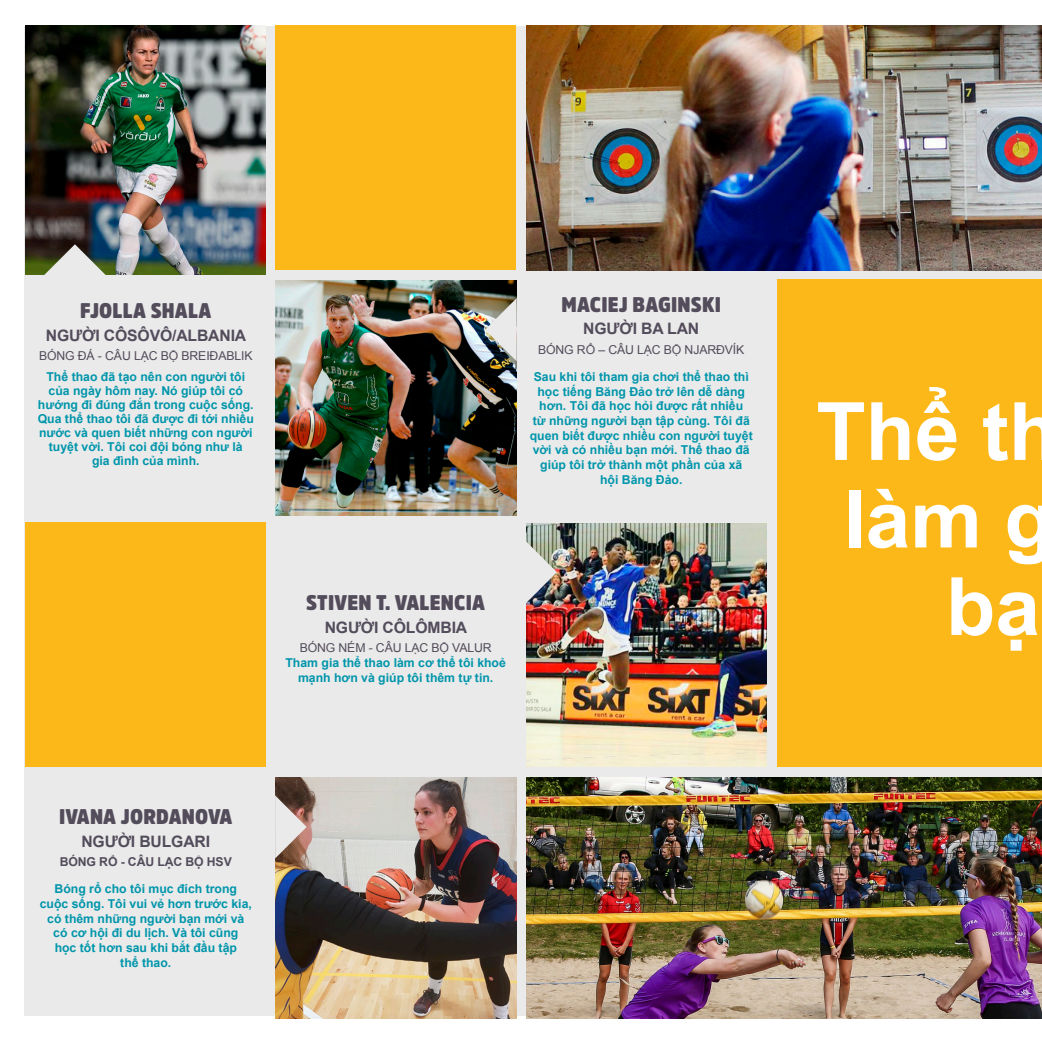
<style>
.page{position:relative;width:1042px;height:1042px;background:#fff}
.page>*{position:absolute;margin:0;border:0;box-sizing:border-box;transform-origin:0 0}
.t1{font:700 80.5px/87.5px "Arial";color:#fff;text-align:right}
.t2{font:900 21px "Amsi Pro Narw";letter-spacing:.01em;color:#534c5b}
.t3{font:700 15.75px "Arial";letter-spacing:-.01em;color:#534c5b}
.t4{font:700 12.25px/14.7px "Arial";color:#0095ab;text-align:center}
.t5{font:12.25px "Arial";letter-spacing:-.01em;color:#534c5b}
.t6{font:700 12.25px "Arial";letter-spacing:-.01em;color:#534c5b}
</style>
<div class="page">
<div style="left:25px;top:26px;width:1017px;height:990px;background:#eaeaea"></div>
<div style="left:777px;top:279px;width:265px;height:488px;background:#fcb819"></div>
<div style="left:275px;top:26px;width:241px;height:244px;background:#fcb819"></div>
<div style="left:26px;top:523px;width:240px;height:244px;background:#fcb819"></div>
<img style="left:26px;top:26px;width:240px;height:248px">
<img style="left:526px;top:523px;width:241px;height:244px">
<img style="left:275px;top:778px;width:241px;height:240px">
<img style="left:275px;top:281px;width:241px;height:234px">
<img style="left:526px;top:26px;width:516px;height:244px">
<img style="left:526px;top:778px;width:516px;height:240px">
<svg style="left:43px;top:244px;width:63px;height:31px"></svg>
<svg style="left:485px;top:298px;width:32px;height:63px"></svg>
<img style="left:526px;top:541px;width:31px;height:63px">
<svg style="left:275px;top:795px;width:32px;height:63px"></svg>
<p class="t2" style="left:80px;top:296px;width:132px">FJOLLA SHALA</p>
<p class="t3" style="left:46px;top:325px;width:202px">NGƯỜI CÔSÔVÔ/ALBANIA</p>
<p class="t5" style="left:39px;top:348px;width:215px">BÓNG ĐÁ - CÂU LẠC BỘ BREIÐABLIK</p>
<p class="t4" style="left:46px;top:370px;width:200px">Thể thao đã tạo nên con người tôi</p>
<p class="t4" style="left:49px;top:384px;width:196px">của ngày hôm nay. Nó giúp tôi có</p>
<p class="t4" style="left:38px;top:398px;width:218px;line-height:14px">hướng đi đúng đắn trong cuộc sống.<br>Qua thể thao tôi đã được đi tới nhiều nước và quen biết những con người tuyệt vời. Tôi coi đội bóng như là</p>
<p class="t4" style="left:92px;top:454px;width:109px">gia đình của mình.</p>
<p class="t2" style="left:561px;top:290px;width:161px">MACIEJ BAGINSKI</p>
<p class="t3" style="left:583px;top:318px;width:118px">NGƯỜI BA LAN</p>
<p class="t5" style="left:538px;top:341px;width:208px">BÓNG RỔ – CÂU LẠC BỘ NJARÐVÍK</p>
<p class="t4" style="left:530px;top:370px;width:225px">Sau khi tôi tham gia chơi thể thao thì học tiếng Băng Đảo trở lên dễ dàng hơn. Tôi đã học hỏi được rất nhiều<br>từ những người bạn tập cùng. Tôi đã quen biết được nhiều con người tuyệt vời và có nhiều bạn mới. Thể thao đã giúp tôi trở thành một phần của xã</p>
<p class="t4" style="left:600px;top:472px;width:84px">hội Băng Đảo.</p>
<p class="t2" style="left:306px;top:588px;width:180px">STIVEN T. VALENCIA</p>
<p class="t3" style="left:325px;top:617px;width:144px">NGƯỜI CÔLÔMBIA</p>
<p class="t5" style="left:300px;top:640px;width:193px">BÓNG NÉM - CÂU LẠC BỘ VALUR</p>
<p class="t4" style="left:285px;top:656px;width:222px">Tham gia thể thao làm cơ thể tôi khoẻ mạnh hơn và giúp tôi thêm tự tin.</p>
<p class="t2" style="left:59px;top:802px;width:175px">IVANA JORDANOVA</p>
<p class="t3" style="left:81px;top:831px;width:130px">NGƯỜI BULGARI</p>
<p class="t6" style="left:60px;top:853px;width:174px">BÓNG RỔ - CÂU LẠC BỘ HSV</p>
<p class="t4" style="left:40px;top:882px;width:214px">Bóng rổ cho tôi mục đích trong cuộc sống. Tôi vui vẻ hơn trước kia, có thêm những người bạn mới và có cơ hội đi du lịch. Và tôi cũng</p>
<p class="t4" style="left:55px;top:941px;width:184px">học tốt hơn sau khi bắt đầu tập</p>
<p class="t4" style="left:120px;top:955px;width:53px">thể thao.</p>
<p class="t1" style="left:816px;top:391px;width:243px">Thể th làm g bạ</p>
</div>
